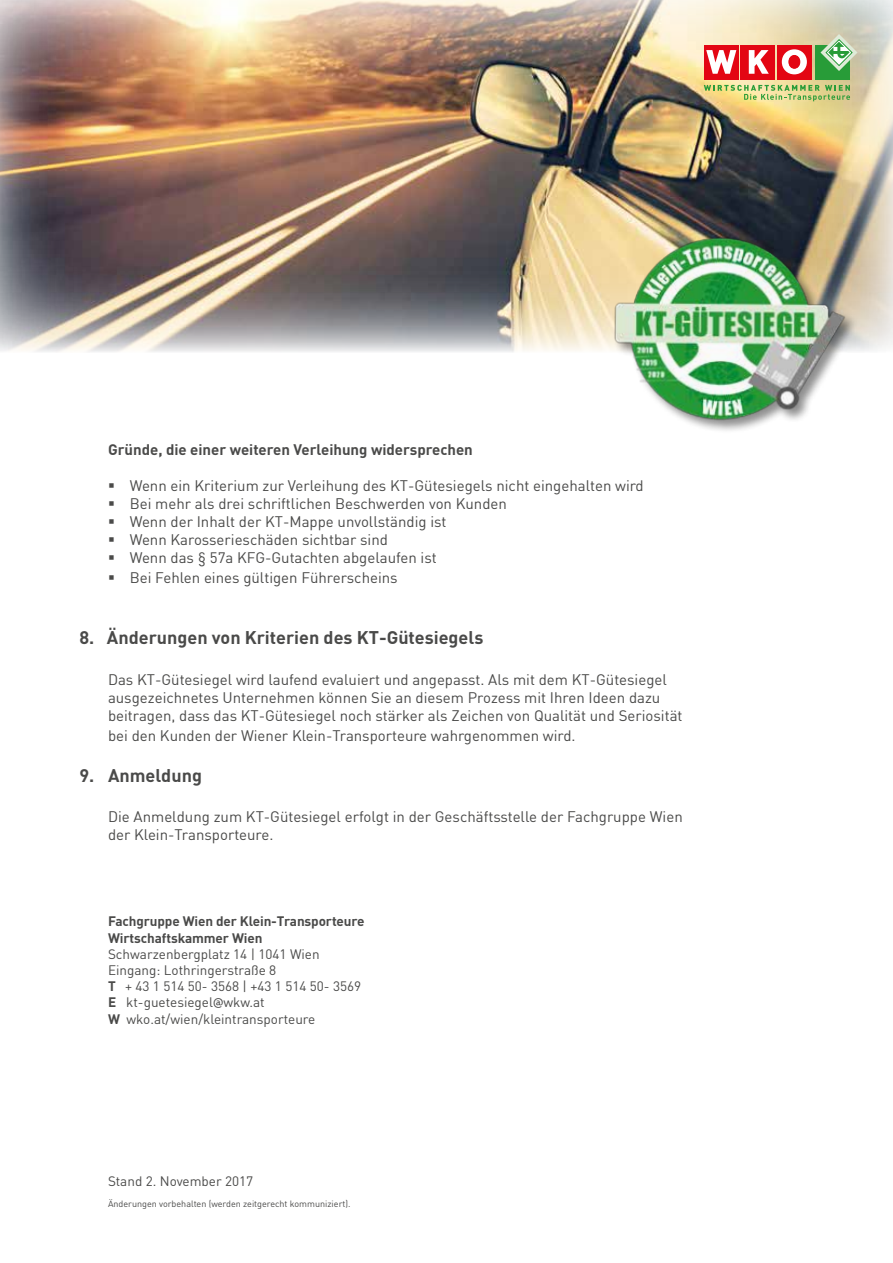
<style>
.page{position:relative;width:893px;height:1263px;background:#fff}
.page>*{position:absolute;margin:0;border:0;box-sizing:border-box;transform-origin:0 0}
.t1{font:700 18px "DIN";color:#4a4a49}
.t2{font:15px/18px "DIN";color:#4a4a49}
.t3{font:700 15px "DIN";color:#4a4a49}
.t4{font:13.5px/16.2px "DIN";color:#4a4a49}
.t5{font:700 13.5px/16.2px "DIN";letter-spacing:-.01em;color:#4a4a49}
.t6{font:9px "DIN";color:#4a4a49}
.s1{font-weight:700}
.s2{font-family:"Trebuchet MS"}
</style>
<div class="page">
<img style="left:0;top:0;width:893px;height:352px">
<div style="left:613px;top:236px;width:245px;height:197px;background:#000;opacity:.44"></div>
<img style="left:606px;top:217px;width:245px;height:216px">
<svg style="left:704px;top:85px;width:146px;height:16px"></svg>
<div style="left:777px;top:45px;width:35px;height:35px;background:#e30613"></div>
<div style="left:740px;top:45px;width:35px;height:35px;background:#e30613"></div>
<svg style="left:749px;top:50px;width:20px;height:24px"></svg>
<div style="left:704px;top:45px;width:35px;height:35px;background:#e30613"></div>
<svg style="left:706px;top:50px;width:30px;height:24px"></svg>
<svg style="left:782px;top:49px;width:25px;height:25px"></svg>
<div style="left:789px;top:55px;width:11px;height:13px;background:#e30613;border-radius:50%"></div>
<div style="left:788px;top:55px;width:12px;height:14px;border:1px solid #e30613;border-radius:50%"></div>
<div style="left:815px;top:45px;width:35px;height:35px;background:#289c38"></div>
<svg style="left:820px;top:34px;width:37px;height:37px"></svg>
<p class="t3" style="left:108px;top:439px;width:366px">Gründe, die einer weiteren Verleihung widersprechen</p>
<p class="t2" style="left:130px;top:476px;width:515px">Wenn ein Kriterium zur Verleihung des KT-Gütesiegels nicht eingehalten wird Bei mehr als drei schriftlichen Beschwerden von Kunden<br>Wenn der Inhalt der KT-Mappe unvollständig ist<br>Wenn Karosserieschäden sichtbar sind<br>Wenn das § 57a KFG-Gutachten abgelaufen ist</p>
<p class="t2" style="left:130px;top:568px;width:269px">Bei Fehlen eines gültigen Führerscheins</p>
<p class="t1" style="left:80px;top:625px;width:405px">8. Änderungen von Kriterien des KT-Gütesiegels</p>
<p class="t2" style="left:108px;top:670px;width:576px">Das KT-Gütesiegel wird laufend evaluiert und angepasst. Als mit dem KT-Gütesiegel ausgezeichnetes Unternehmen können Sie an diesem Prozess mit Ihren Ideen dazu beitragen, dass das KT-Gütesiegel noch stärker als Zeichen von Qualität und Seriosität</p>
<p class="t2" style="left:108px;top:726px;width:469px">bei den Kunden der Wiener Klein-Transporteure wahrgenommen wird.</p>
<p class="t1" style="left:80px;top:764px;width:124px">9. Anmeldung</p>
<p class="t2" style="left:108px;top:807px;width:576px">Die Anmeldung zum KT-Gütesiegel erfolgt in der Geschäftsstelle der Fachgruppe Wien der Klein-Transporteure.</p>
<p class="t5" style="left:108px;top:913px;width:258px">Fachgruppe Wien der Klein-Transporteure<br>Wirtschaftskammer Wien</p>
<p class="t4" style="left:108px;top:945px;width:255px">Schwarzenbergplatz 14 | 1041 Wien<br>Eingang: Lothringerstraße 8<br><span class="s1">T</span> + 43 1 514 50- 3568 | +43 1 514 50- 3569<br><span class="s1">E</span> kt-guetesiegel<span class="s2">@</span>wkw.at<br><span class="s1">W</span> wko.at/wien/kleintransporteure</p>
<p class="t4" style="left:108px;top:1173px;width:147px">Stand 2. November 2017</p>
<p class="t6" style="left:108px;top:1198px;width:244px">Änderungen vorbehalten (werden zeitgerecht kommuniziert).</p>
</div>
